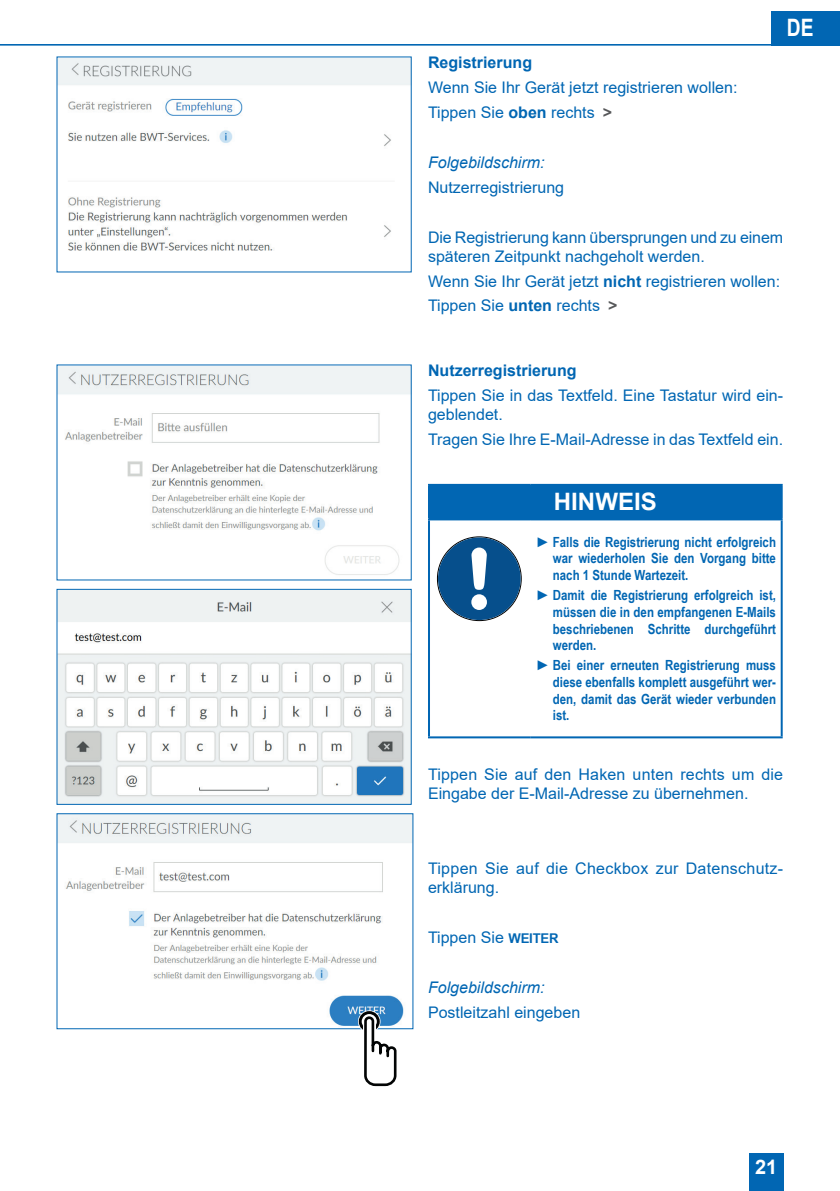
<style>
.page{position:relative;width:840px;height:1191px;background:#fff}
.page>*{position:absolute;margin:0;border:0;box-sizing:border-box;transform-origin:0 0}
.t1{font:700 24px "Arial";color:#fff}
.t2{font:700 24px "Arial";color:#fff;scale:.8 1}
.t3{font:700 20px "Arial";color:#fff}
.t4{font:16px/19.2px "Arial";color:#0166b3}
.t5{font:16px/19.2px "Arial";letter-spacing:.02em;color:#0166b3}
.t6{font:700 16px "Arial";color:#0166b3}
.t7{font:italic 16px "Arial";color:#0166b3}
.t8{font:700 14px/16.8px "Arial Narrow";color:#0166b3;text-align:justify}
.s1{font-weight:700}
.s2{font-weight:700;color:#57585a}
.s3{font-family:"Arial";font-weight:400}
.s4{font-family:"Arial Narrow";font-weight:700;font-size:13.4px}
</style>
<div class="page">
<hr style="left:0;top:44px;width:839px;height:2px;background:#0166b3">
<div style="left:748px;top:1153px;width:34px;height:38px;background:#0166b3"></div>
<div style="left:771px;top:11px;width:68px;height:34px;background:#0166b3"></div>
<img style="left:59px;top:59px;width:350px;height:192px">
<img style="left:59px;top:367px;width:350px;height:208px">
<img style="left:59px;top:591px;width:350px;height:211px">
<div style="left:57px;top:589px;width:354px;height:215px;border:1px solid #0166b3"></div>
<img style="left:59px;top:815px;width:352px;height:211px">
<svg style="left:358px;top:1010px;width:22px;height:22px"></svg>
<div style="left:358px;top:1011px;width:21px;height:21px;border:3px solid #020404;border-radius:50%"></div>
<svg style="left:362px;top:1015px;width:35px;height:71px"></svg>
<div style="left:429px;top:485px;width:352px;height:34px;background:#0166b3"></div>
<hr style="left:428px;top:484px;width:102px;height:2px;background:#0166b3">
<hr style="left:428px;top:486px;width:2px;height:32px;background:#0166b3">
<hr style="left:530px;top:484px;width:252px;height:2px;background:#0166b3">
<hr style="left:780px;top:486px;width:2px;height:32px;background:#0166b3">
<hr style="left:428px;top:518px;width:102px;height:2px;background:#0166b3">
<hr style="left:428px;top:520px;width:2px;height:216px;background:#0166b3">
<hr style="left:530px;top:518px;width:252px;height:2px;background:#0166b3">
<hr style="left:780px;top:520px;width:2px;height:216px;background:#0166b3">
<hr style="left:428px;top:736px;width:102px;height:2px;background:#0166b3">
<hr style="left:530px;top:736px;width:252px;height:2px;background:#0166b3">
<div style="left:438px;top:537px;width:82px;height:83px;background:#064f8c;border-radius:50%"></div>
<svg style="left:471px;top:547px;width:15px;height:63px"></svg>
<h1 class="t2" style="left:786px;top:11px;width:35px">DE</h1>
<p class="t6" style="left:428px;top:51px;width:106px">Registrierung</p>
<p class="t4" style="left:428px;top:75px;width:311px;line-height:24.8px">Wenn Sie Ihr Gerät jetzt registrieren wollen:<br>Tippen Sie <span class="s1">oben</span> rechts <span class="s2">&gt;</span></p>
<p class="t7" style="left:428px;top:152px;width:118px">Folgebildschirm:</p>
<p class="t4" style="left:428px;top:177px;width:138px">Nutzerregistrierung</p>
<p class="t4" style="left:428px;top:227px;width:356px">Die Registrierung kann übersprungen und zu einem späteren Zeitpunkt nachgeholt werden.</p>
<p class="t4" style="left:428px;top:268px;width:353px;line-height:24.8px">Wenn Sie Ihr Gerät jetzt <span class="s1">nicht</span> registrieren wollen:<br>Tippen Sie <span class="s1">unten</span> rechts <span class="s2">&gt;</span></p>
<p class="t6" style="left:428px;top:359px;width:150px">Nutzerregistrierung</p>
<p class="t4" style="left:428px;top:386px;width:356px">Tippen Sie in das Textfeld. Eine Tastatur wird ein&shy;geblendet.</p>
<p class="t4" style="left:428px;top:430px;width:356px">Tragen Sie Ihre E-Mail-Adresse in das Textfeld ein.</p>
<h1 class="t1" style="left:553px;top:485px;width:104px">HINWEIS</h1>
<p class="t8" style="left:552px;top:532px;width:224px;text-indent:-17px"><span class="s3">►</span> Falls die Registrierung nicht erfolgreich war wiederholen Sie den Vorgang bitte nach 1 Stunde Wartezeit.</p>
<p class="t8" style="left:552px;top:586px;width:224px;text-indent:-17px"><span class="s3">►</span> Damit die Registrierung erfolgreich ist, müssen die in den empfangenen E-Mails beschriebenen Schritte durchgeführt werden.</p>
<p class="t8" style="left:552px;top:656px;width:224px;text-indent:-17px"><span class="s3">►</span> Bei einer erneuten Registrierung muss diese ebenfalls komplett ausgeführt wer&shy;den, damit das Gerät wieder verbunden ist.</p>
<p class="t4" style="left:428px;top:765px;width:356px">Tippen Sie auf den Haken unten rechts um die<br>Eingabe der E-Mail-Adresse zu übernehmen.</p>
<p class="t5" style="left:428px;top:858px;width:356px">Tippen Sie auf die Checkbox zur Datenschutz&shy;erklärung.</p>
<p class="t4" style="left:428px;top:927px;width:132px">Tippen Sie <span class="s4">WEITER</span></p>
<p class="t7" style="left:428px;top:976px;width:118px">Folgebildschirm:</p>
<p class="t4" style="left:428px;top:1002px;width:154px">Postleitzahl eingeben</p>
<p class="t3" style="left:754px;top:1152px;width:24px">21</p>
</div>
